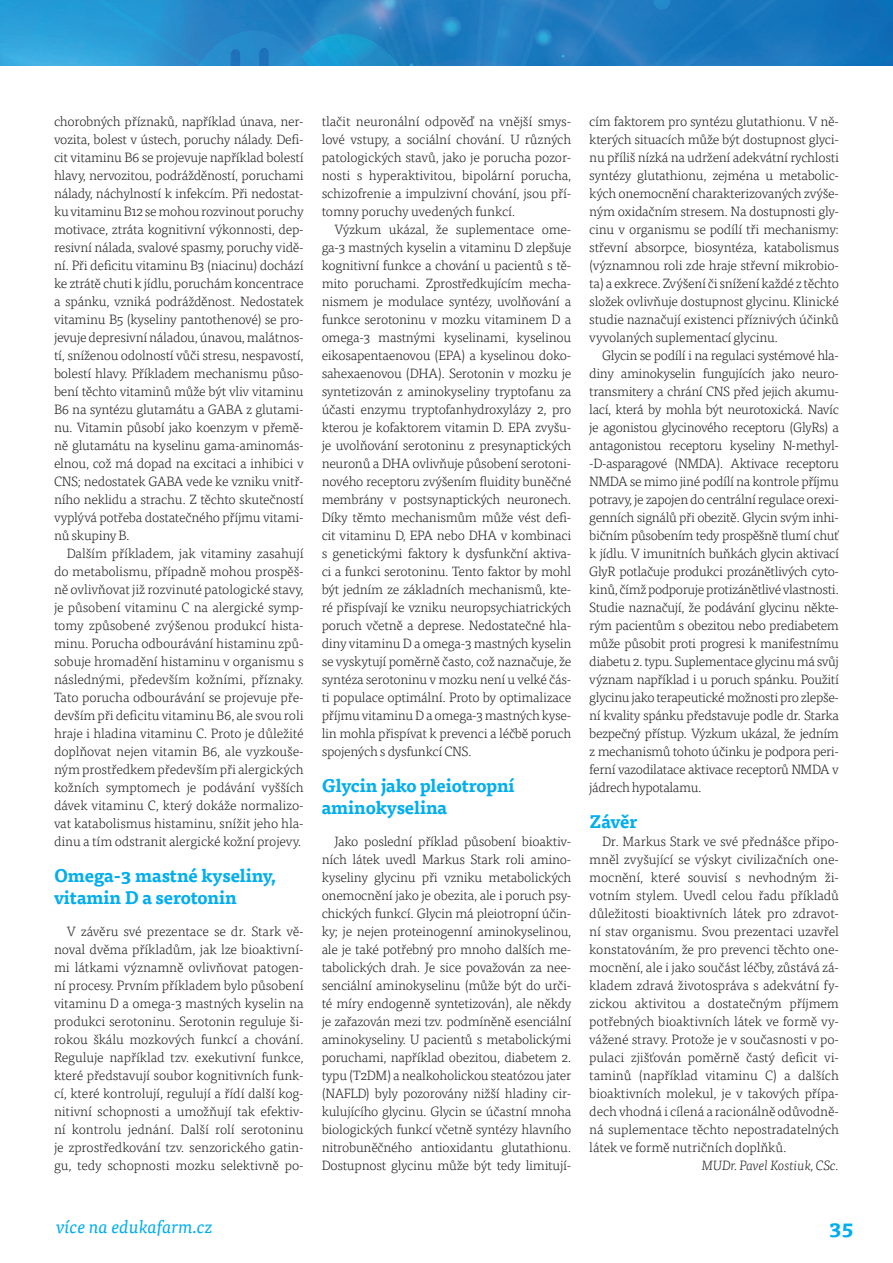
<style>
.page{position:relative;width:893px;height:1263px;background:#fff}
.page>*{position:absolute;margin:0;border:0;box-sizing:border-box;transform-origin:0 0}
.t1{font:700 21px "Tisa Pro";color:#00aeef}
.t2{font:700 18px/21.6px "Tisa Pro";letter-spacing:-.01em;color:#00aeef}
.t3{font:italic 18px "Tisa Pro";color:#00aeef}
.t4{font:300 13.5px/18px "Tisa Pro";letter-spacing:-.02em;color:#231f20;text-align:justify}
.t5{font:italic 300 13.5px "Tisa Pro";letter-spacing:-.01em;color:#231f20}
</style>
<div class="page">
<img style="left:0;top:0;width:893px;height:65px">
<p class="t4" style="left:54px;top:112px;width:251px">chorobných příznaků, například únava, ner&shy;vozita, bolest v ústech, poruchy nálady. Defi&shy;cit vitaminu B6 se projevuje například bolestí hlavy, nervozitou, podrážděností, poruchami nálady, náchylností k infekcím. Při nedostat&shy;ku vitaminu B12 se mohou rozvinout poruchy motivace, ztráta kognitivní výkonnosti, dep&shy;resivní nálada, svalové spasmy, poruchy vidě&shy;ní. Při deficitu vitaminu B3 (niacinu) dochází ke ztrátě chuti k jídlu, poruchám koncentrace a spánku, vzniká podrážděnost. Nedostatek vitaminu B5 (kyseliny pantothenové) se pro&shy;jevuje depresivní náladou, únavou, malátnos&shy;tí, sníženou odolností vůči stresu, nespavostí, bolestí hlavy. Příkladem mechanismu půso&shy;bení těchto vitaminů může být vliv vitaminu B6 na syntézu glutamátu a GABA z glutami&shy;nu. Vitamin působí jako koenzym v přemě&shy;ně glutamátu na kyselinu gama-aminomás&shy;elnou, což má dopad na excitaci a inhibici v CNS; nedostatek GABA vede ke vzniku vnitř&shy;ního neklidu a strachu. Z těchto skutečností vyplývá potřeba dostatečného příjmu vitami&shy;nů skupiny B.</p>
<p class="t4" style="left:54px;top:544px;width:251px;text-indent:13px">Dalším příkladem, jak vitaminy zasahují do metabolismu, případně mohou prospěš&shy;ně ovlivňovat již rozvinuté patologické stavy, je působení vitaminu C na alergické symp&shy;tomy způsobené zvýšenou produkcí hista&shy;minu. Porucha odbourávání histaminu způ&shy;sobuje hromadění histaminu v organismu s následnými, především kožními, příznaky.<br>Tato porucha odbourávání se projevuje pře&shy;devším při deficitu vitaminu B6, ale svou roli hraje i hladina vitaminu C. Proto je důležité doplňovat nejen vitamin B6, ale vyzkouše&shy;ným prostředkem především při alergických kožních symptomech je podávání vyšších dávek vitaminu C, který dokáže normalizo&shy;vat katabolismus histaminu, snížit jeho hla&shy;dinu a tím odstranit alergické kožní projevy.</p>
<h2 class="t2" style="left:54px;top:864px;width:223px">Omega-3 mastné kyseliny, vitamin D a serotonin</h2>
<p class="t4" style="left:54px;top:922px;width:251px;text-indent:13px">V závěru své prezentace se dr. Stark vě&shy;noval dvěma příkladům, jak lze bioaktivní&shy;mi látkami významně ovlivňovat patogen&shy;ní procesy. Prvním příkladem bylo působení vitaminu D a omega-3 mastných kyselin na produkci serotoninu. Serotonin reguluje ši&shy;rokou škálu mozkových funkcí a chování.<br>Reguluje například tzv. exekutivní funkce, které představují soubor kognitivních funk&shy;cí, které kontrolují, regulují a řídí další kog&shy;nitivní schopnosti a umožňují tak efektiv&shy;ní kontrolu jednání. Další rolí serotoninu je zprostředkování tzv. senzorického gatin&shy;gu, tedy schopnosti mozku selektivně po-</p>
<p class="t4" style="left:322px;top:112px;width:251px">tlačit neuronální odpověď na vnější smys&shy;lové vstupy, a sociální chování. U různých patologických stavů, jako je porucha pozor&shy;nosti s hyperaktivitou, bipolární porucha, schizofrenie a impulzivní chování, jsou pří&shy;tomny poruchy uvedených funkcí.</p>
<p class="t4" style="left:322px;top:220px;width:251px;text-indent:13px">Výzkum ukázal, že suplementace ome&shy;ga-3 mastných kyselin a vitaminu D zlepšuje kognitivní funkce a chování u pacientů s tě&shy;mito poruchami. Zprostředkujícím mecha&shy;nismem je modulace syntézy, uvolňování a funkce serotoninu v mozku vitaminem D a omega-3 mastnými kyselinami, kyselinou eikosapentaenovou (EPA) a kyselinou doko&shy;sahexaenovou (DHA). Serotonin v mozku je syntetizován z aminokyseliny tryptofanu za účasti enzymu tryptofanhydroxylázy 2, pro kterou je kofaktorem vitamin D. EPA zvyšu&shy;je uvolňování serotoninu z presynaptických neuronů a DHA ovlivňuje působení serotoni&shy;nového receptoru zvýšením fluidity buněčné membrány v postsynaptických neuronech.<br>Díky těmto mechanismům může vést defi&shy;cit vitaminu D, EPA nebo DHA v kombinaci s genetickými faktory k dysfunkční aktiva&shy;ci a funkci serotoninu. Tento faktor by mohl být jedním ze základních mechanismů, kte&shy;ré přispívají ke vzniku neuropsychiatrických poruch včetně a deprese. Nedostatečné hla&shy;diny vitaminu D a omega-3 mastných kyselin se vyskytují poměrně často, což naznačuje, že syntéza serotoninu v mozku není u velké čás&shy;ti populace optimální. Proto by optimalizace příjmu vitaminu D a omega-3 mastných kyse&shy;lin mohla přispívat k prevenci a léčbě poruch spojených s dysfunkcí CNS.</p>
<h2 class="t2" style="left:322px;top:774px;width:195px">Glycin jako pleiotropní aminokyselina</h2>
<p class="t4" style="left:322px;top:832px;width:251px;text-indent:13px">Jako poslední příklad působení bioaktiv&shy;ních látek uvedl Markus Stark roli amino&shy;kyseliny glycinu při vzniku metabolických onemocnění jako je obezita, ale i poruch psy&shy;chických funkcí. Glycin má pleiotropní účin&shy;ky; je nejen proteinogenní aminokyselinou, ale je také potřebný pro mnoho dalších me&shy;tabolických drah. Je sice považován za nee&shy;senciální aminokyselinu (může být do urči&shy;té míry endogenně syntetizován), ale někdy je zařazován mezi tzv. podmíněně esenciální aminokyseliny. U pacientů s metabolickými poruchami, například obezitou, diabetem 2. typu (T2DM) a nealkoholickou steatózou jater (NAFLD) byly pozorovány nižší hladiny cir&shy;kulujícího glycinu. Glycin se účastní mnoha biologických funkcí včetně syntézy hlavního nitrobuněčného antioxidantu glutathionu.<br>Dostupnost glycinu může být tedy limitují-</p>
<p class="t4" style="left:589px;top:112px;width:251px">cím faktorem pro syntézu glutathionu. V ně&shy;kterých situacích může být dostupnost glyci&shy;nu příliš nízká na udržení adekvátní rychlosti syntézy glutathionu, zejména u metabolic&shy;kých onemocnění charakterizovaných zvýše&shy;ným oxidačním stresem. Na dostupnosti gly&shy;cinu v organismu se podílí tři mechanismy: střevní absorpce, biosyntéza, katabolismus (významnou roli zde hraje střevní mikrobio&shy;ta) a exkrece. Zvýšení či snížení každé z těchto složek ovlivňuje dostupnost glycinu. Klinické studie naznačují existenci příznivých účinků vyvolaných suplementací glycinu.</p>
<p class="t4" style="left:589px;top:346px;width:251px;text-indent:13px">Glycin se podílí i na regulaci systémové hla&shy;diny aminokyselin fungujících jako neuro&shy;transmitery a chrání CNS před jejich akumu&shy;lací, která by mohla být neurotoxická. Navíc je agonistou glycinového receptoru (GlyRs) a antagonistou receptoru kyseliny N-methyl--D-asparagové (NMDA). Aktivace receptoru NMDA se mimo jiné podílí na kontrole příjmu potravy, je zapojen do centrální regulace orexi&shy;genních signálů při obezitě. Glycin svým inhi&shy;bičním působením tedy prospěšně tlumí chuť k jídlu. V imunitních buňkách glycin aktivací GlyR potlačuje produkci prozánětlivých cyto&shy;kinů, čímž podporuje protizánětlivé vlastnosti.<br>Studie naznačují, že podávání glycinu někte&shy;rým pacientům s obezitou nebo prediabetem může působit proti progresi k manifestnímu diabetu 2. typu. Suplementace glycinu má svůj význam například i u poruch spánku. Použití glycinu jako terapeutické možnosti pro zlepše&shy;ní kvality spánku představuje podle dr. Starka bezpečný přístup. Výzkum ukázal, že jedním z mechanismů tohoto účinku je podpora peri&shy;ferní vazodilatace aktivace receptorů NMDA v jádrech hypotalamu.</p>
<h2 class="t2" style="left:589px;top:810px;width:50px">Závěr</h2>
<p class="t4" style="left:589px;top:832px;width:251px;text-indent:13px">Dr. Markus Stark ve své přednášce připo&shy;mněl zvyšující se výskyt civilizačních one&shy;mocnění, které souvisí s nevhodným ži&shy;votním stylem. Uvedl celou řadu příkladů důležitosti bioaktivních látek pro zdravot&shy;ní stav organismu. Svou prezentaci uzavřel konstatováním, že pro prevenci těchto one&shy;mocnění, ale i jako součást léčby, zůstává zá&shy;kladem zdravá životospráva s adekvátní fy&shy;zickou aktivitou a dostatečným příjmem potřebných bioaktivních látek ve formě vy&shy;vážené stravy. Protože je v současnosti v po&shy;pulaci zjišťován poměrně častý deficit vi&shy;taminů (například vitaminu C) a dalších bioaktivních molekul, je v takových přípa&shy;dech vhodná i cílená a racionálně odůvodně&shy;ná suplementace těchto nepostradatelných látek ve formě nutričních doplňků.</p>
<p class="t5" style="left:702px;top:1156px;width:138px">MUDr. Pavel Kostiuk, CSc.</p>
<h2 class="t3" style="left:56px;top:1213px;width:158px">více na edukafarm.cz</h2>
<h1 class="t1" style="left:829px;top:1210px;width:26px">35</h1>
</div>
